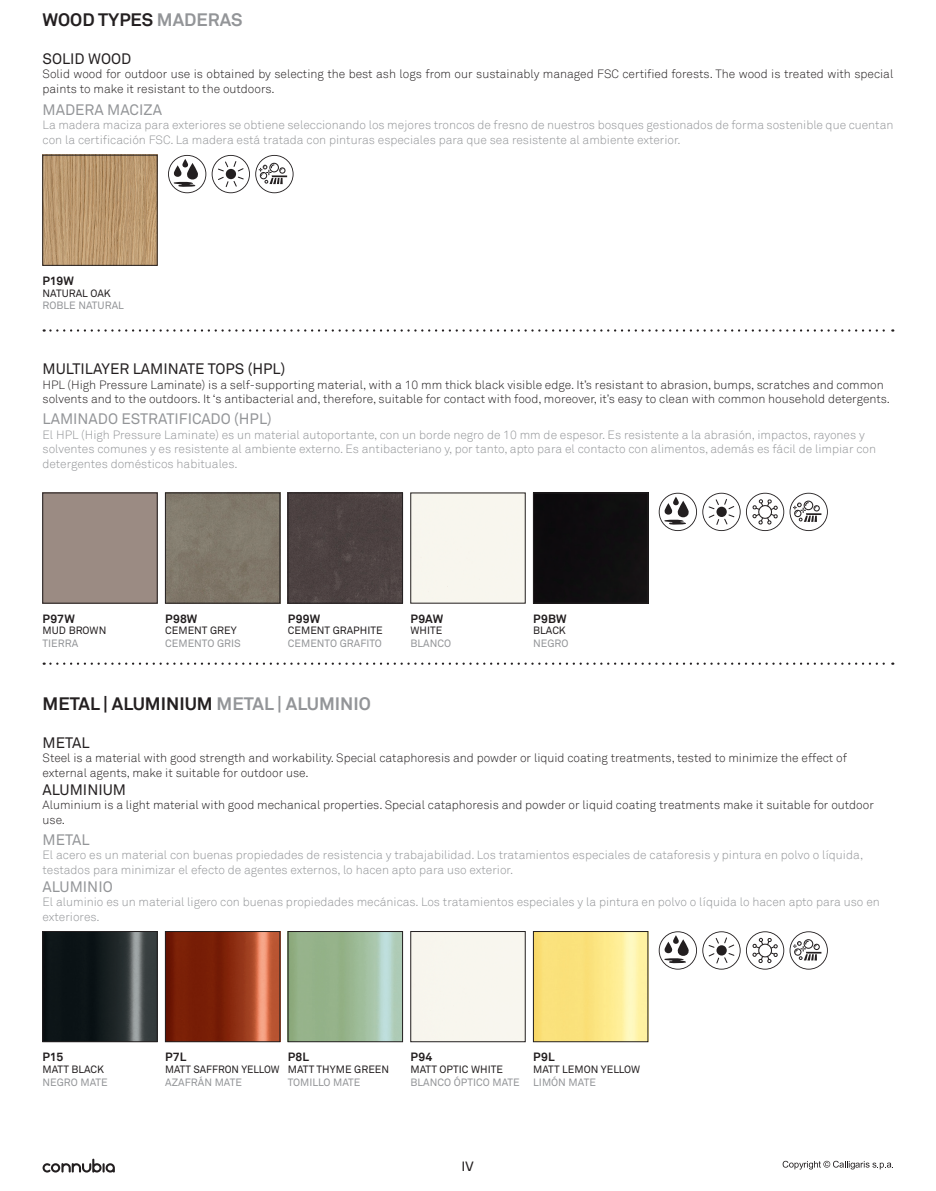
<style>
.page{position:relative;width:936px;height:1191px;background:#fff}
.page>*{position:absolute;margin:0;border:0;box-sizing:border-box;transform-origin:0 0}
.t1{font:700 18px "Akkurat";color:#231f20}
.t2{font:15px "Akkurat";color:#939598}
.t3{font:15px "Akkurat";color:#231f20}
.t4{font:13.5px "Calligaris";color:#231f20}
.t5{font:300 12px/14.4px "Akkurat";color:#939598}
.t6{font:300 12px/14.4px "Akkurat";color:#231f20}
.t7{font:700 12px "Akkurat";letter-spacing:.01em;color:#231f20}
.t8{font:10.5px "Akkurat";color:#231f20}
.t9{font:10.5px "Akkurat";color:#939598}
.s1{color:#939598}
</style>
<div class="page">
<svg style="left:782px;top:1160px;width:111px;height:9px"></svg>
<svg style="left:43px;top:1158px;width:72px;height:14px"></svg>
<img style="left:45px;top:157px;width:110px;height:106px">
<div style="left:167px;top:495px;width:111px;height:106px;background:#81796b"></div>
<div style="left:165px;top:493px;width:115px;height:110px;border:1px solid #231f20"></div>
<div style="left:290px;top:495px;width:111px;height:106px;background:#4c4241"></div>
<div style="left:288px;top:493px;width:115px;height:110px;border:1px solid #231f20"></div>
<div style="left:535px;top:495px;width:111px;height:106px;background:#0f0d0f"></div>
<div style="left:533px;top:493px;width:115px;height:110px;border:1px solid #231f20"></div>
<img style="left:167px;top:933px;width:111px;height:107px">
<div style="left:165px;top:931px;width:115px;height:111px;border:1px solid #231f20"></div>
<img style="left:45px;top:933px;width:110px;height:107px">
<div style="left:43px;top:931px;width:114px;height:111px;border:1px solid #231f20"></div>
<div style="left:288px;top:931px;width:115px;height:111px;border:1px solid #231f20"></div>
<div style="left:410px;top:931px;width:115px;height:111px;border:1px solid #231f20"></div>
<img style="left:535px;top:933px;width:111px;height:107px">
<div style="left:533px;top:931px;width:115px;height:111px;border:1px solid #231f20"></div>
<svg style="left:44px;top:329px;width:849px;height:3px"></svg>
<svg style="left:44px;top:662px;width:849px;height:3px"></svg>
<svg style="left:168px;top:155px;width:38px;height:38px"></svg>
<svg style="left:212px;top:155px;width:81px;height:38px"></svg>
<svg style="left:658px;top:493px;width:82px;height:38px"></svg>
<svg style="left:746px;top:493px;width:81px;height:38px"></svg>
<svg style="left:658px;top:931px;width:82px;height:38px"></svg>
<svg style="left:746px;top:931px;width:81px;height:38px"></svg>
<h1 class="t1" style="left:43px;top:8px;width:201px">WOOD TYPES <span class="s1">MADERAS</span></h1>
<p class="t3" style="left:43px;top:50px;width:90px">SOLID WOOD</p>
<p class="t6" style="left:43px;top:67px;width:852px">Solid wood for outdoor use is obtained by selecting the best ash logs from our sustainably managed FSC certified forests. The wood is treated with special paints to make it resistant to the outdoors.</p>
<p class="t2" style="left:43px;top:101px;width:121px">MADERA MACIZA</p>
<p class="t5" style="left:43px;top:118px;width:852px">La madera maciza para exteriores se obtiene seleccionando los mejores troncos de fresno de nuestros bosques gestionados de forma sostenible que cuentan con la certificación FSC. La madera está tratada con pinturas especiales para que sea resistente al ambiente exterior.</p>
<p class="t7" style="left:43px;top:273px;width:33px">P19W</p>
<p class="t8" style="left:43px;top:287px;width:70px">NATURAL OAK</p>
<p class="t9" style="left:43px;top:299px;width:83px">ROBLE NATURAL</p>
<p class="t3" style="left:43px;top:360px;width:244px">MULTILAYER LAMINATE TOPS (HPL)</p>
<p class="t6" style="left:43px;top:377px;width:849px">HPL (High Pressure Laminate) is a self-supporting material, with a 10 mm thick black visible edge. It’s resistant to abrasion, bumps, scratches and common solvents and to the outdoors. It ‘s antibacterial and, therefore, suitable for contact with food, moreover, it’s easy to clean with common household detergents.</p>
<p class="t2" style="left:43px;top:410px;width:231px">LAMINADO ESTRATIFICADO (HPL)</p>
<p class="t5" style="left:43px;top:427px;width:835px">El HPL (High Pressure Laminate) es un material autoportante, con un borde negro de 10 mm de espesor. Es resistente a la abrasión, impactos, rayones y solventes comunes y es resistente al ambiente externo. Es antibacteriano y, por tanto, apto para el contacto con alimentos, además es fácil de limpiar con detergentes domésticos habituales.</p>
<p class="t7" style="left:43px;top:611px;width:34px">P97W</p>
<p class="t7" style="left:165px;top:611px;width:34px">P98W</p>
<p class="t7" style="left:288px;top:611px;width:34px">P99W</p>
<p class="t7" style="left:410px;top:611px;width:34px">P9AW</p>
<p class="t7" style="left:533px;top:611px;width:35px">P9BW</p>
<p class="t8" style="left:43px;top:624px;width:65px">MUD BROWN</p>
<p class="t9" style="left:43px;top:637px;width:37px">TIERRA</p>
<p class="t8" style="left:165px;top:624px;width:73px">CEMENT GREY</p>
<p class="t8" style="left:288px;top:624px;width:96px">CEMENT GRAPHITE</p>
<p class="t8" style="left:410px;top:624px;width:33px">WHITE</p>
<p class="t8" style="left:533px;top:624px;width:34px">BLACK</p>
<p class="t9" style="left:165px;top:637px;width:77px">CEMENTO GRIS</p>
<p class="t9" style="left:288px;top:637px;width:96px">CEMENTO GRAFITO</p>
<p class="t9" style="left:410px;top:637px;width:42px">BLANCO</p>
<p class="t9" style="left:533px;top:637px;width:37px">NEGRO</p>
<h1 class="t1" style="left:43px;top:692px;width:330px">METAL | ALUMINIUM <span class="s1">METAL | ALUMINIO</span></h1>
<p class="t3" style="left:43px;top:734px;width:49px">METAL</p>
<p class="t6" style="left:43px;top:750px;width:805px">Steel is a material with good strength and workability. Special cataphoresis and powder or liquid coating treatments, tested to minimize the effect of external agents, make it suitable for outdoor use.</p>
<p class="t3" style="left:43px;top:780px;width:85px">ALUMINIUM</p>
<p class="t6" style="left:43px;top:797px;width:832px">Aluminium is a light material with good mechanical properties. Special cataphoresis and powder or liquid coating treatments make it suitable for outdoor use.</p>
<p class="t2" style="left:43px;top:831px;width:49px">METAL</p>
<p class="t5" style="left:43px;top:848px;width:822px">El acero es un material con buenas propiedades de resistencia y trabajabilidad. Los tratamientos especiales de cataforesis y pintura en polvo o líquida, testados para minimizar el efecto de agentes externos, lo hacen apto para uso exterior.</p>
<p class="t2" style="left:43px;top:878px;width:72px">ALUMINIO</p>
<p class="t5" style="left:43px;top:894px;width:838px">El aluminio es un material ligero con buenas propiedades mecánicas. Los tratamientos especiales y la pintura en polvo o líquida lo hacen apto para uso en exteriores.</p>
<p class="t7" style="left:43px;top:1049px;width:22px">P15</p>
<p class="t7" style="left:165px;top:1049px;width:23px">P7L</p>
<p class="t7" style="left:288px;top:1049px;width:23px">P8L</p>
<p class="t7" style="left:410px;top:1049px;width:23px">P94</p>
<p class="t7" style="left:533px;top:1049px;width:23px">P9L</p>
<p class="t8" style="left:43px;top:1063px;width:63px">MATT BLACK</p>
<p class="t8" style="left:165px;top:1063px;width:225px">MATT SAFFRON YELLOW MATT THYME GREEN</p>
<p class="t8" style="left:410px;top:1063px;width:94px">MATT OPTIC WHITE</p>
<p class="t8" style="left:533px;top:1063px;width:109px">MATT LEMON YELLOW</p>
<p class="t9" style="left:43px;top:1075px;width:67px">NEGRO MATE</p>
<p class="t9" style="left:165px;top:1075px;width:78px">AZAFRÁN MATE</p>
<p class="t9" style="left:288px;top:1075px;width:74px">TOMILLO MATE</p>
<p class="t9" style="left:410px;top:1075px;width:111px">BLANCO ÓPTICO MATE</p>
<p class="t9" style="left:533px;top:1075px;width:64px">LIMÓN MATE</p>
<p class="t4" style="left:462px;top:1158px;width:14px">IV</p>
</div>
